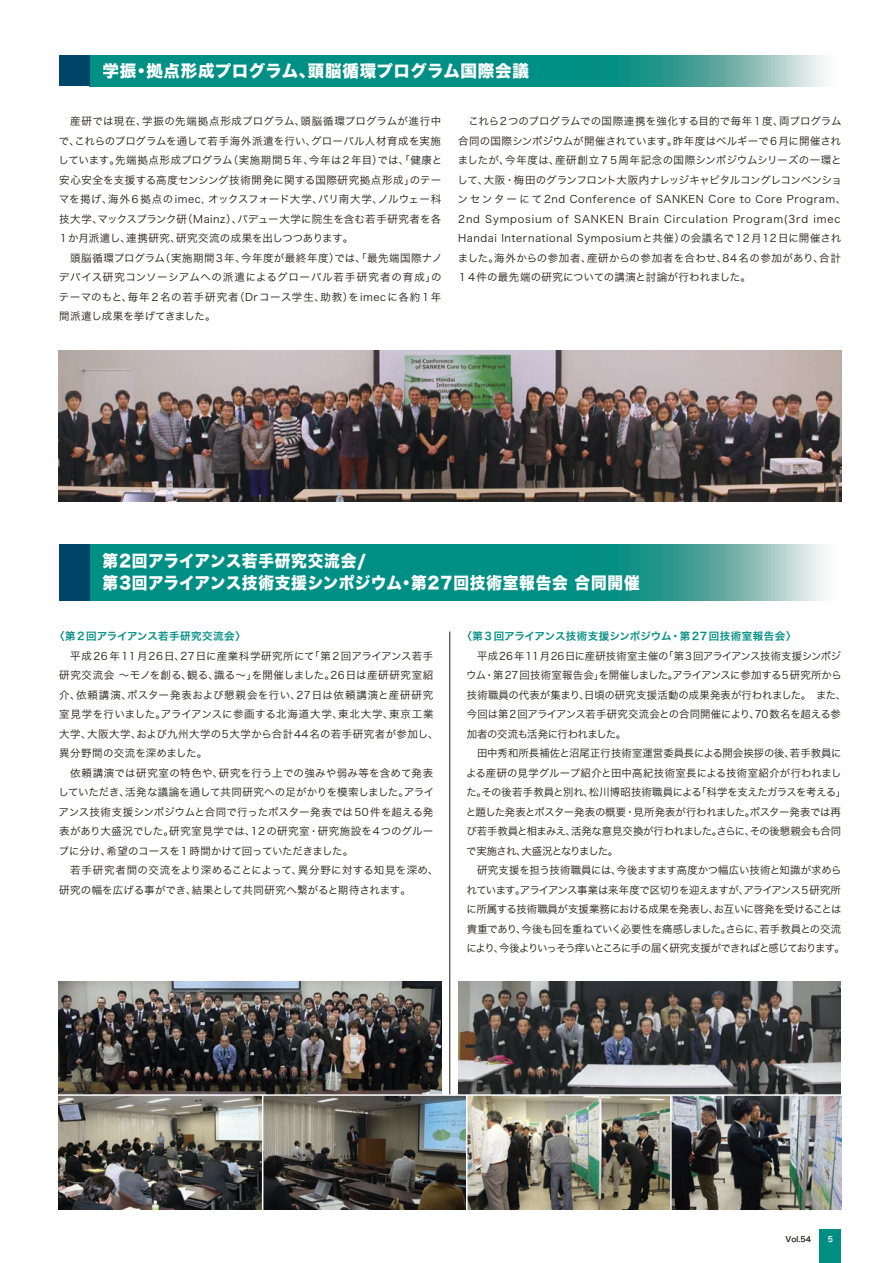
<style>
.page{position:relative;width:893px;height:1263px;background:#fff}
.page>*{position:absolute;margin:0;border:0;box-sizing:border-box;transform-origin:0 0}
.t1{font:16.5px/22.5px "Hira Kaku Std W8";letter-spacing:.05em;color:#fff;scale:.95 1}
.t2{font:16.5px "Hira Kaku Std W8";letter-spacing:.05em;color:#fff}
.t3{font:10.5px/19.5px "Hira Kaku Pro W3";letter-spacing:-.025em;color:#231916}
.t4{font:10.5px/19.5px "Hira Kaku Pro W3";letter-spacing:.01em;color:#231916}
.t5{font:10.5px/19.5px "Hira Kaku Pro W3";letter-spacing:.03em;color:#231916}
.t6{font:10.5px/19.5px "Hira Kaku Pro W3";letter-spacing:.05em;color:#231916}
.t7{font:7.5px "Hira Kaku Pro W6";color:#231916}
.t8{font:7.5px "Hira Kaku Pro W6";color:#fff}
.s1{font-family:"Hira Kaku Pro W6";color:#008e83}
</style>
<div class="page">
<div style="left:820px;top:1229px;width:21px;height:34px;background:#008e83"></div>
<img style="left:58px;top:351px;width:783px;height:151px">
<img style="left:59px;top:982px;width:382px;height:112px">
<img style="left:458px;top:982px;width:383px;height:112px">
<svg style="left:89px;top:55px;width:738px;height:31px;background:#1f998f"></svg>
<div style="left:59px;top:55px;width:30px;height:31px;background:#004567"></div>
<img style="left:59px;top:1096px;width:782px;height:113px">
<hr style="left:262px;top:1095px;width:1px;height:123px;background:#fff">
<hr style="left:466px;top:1095px;width:1px;height:123px;background:#fff">
<hr style="left:670px;top:1095px;width:2px;height:123px;background:#fff">
<hr style="left:449px;top:631px;width:1px;height:463px;background:#231916">
<svg style="left:89px;top:545px;width:738px;height:56px;background:#1f998f"></svg>
<div style="left:59px;top:545px;width:30px;height:56px;background:#004567"></div>
<p class="t2" style="left:103px;top:62px;width:428px">学振・拠点形成プログラム、頭脳循環プログラム国際会議</p>
<p class="t5" style="left:58px;top:111px;width:385px">　産研では現在、学振の先端拠点形成プログラム、頭脳循環プログラムが進行中で、これらのプログラムを通して若手海外派遣を行い、グローバル人材育成を実施しています。先端拠点形成プログラム（実施期間５年、今年は２年目）では、「健康と安心安全を支援する高度センシング技術開発に関する国際研究拠点形成」のテーマを掲げ、海外６拠点のimec, オックスフォード大学、パリ南大学、ノルウェー科技大学、マックスプランク研（Mainz）、パデュー大学に院生を含む若手研究者を各１か月派遣し、連携研究、研究交流の成果を出しつつあります。<br>　頭脳循環プログラム（実施期間３年、今年度が最終年度）では、「最先端国際ナノデバイス研究コンソーシアムへの派遣によるグローバル若手研究者の育成」のテーマのもと、毎年２名の若手研究者（Drコース学生、助教）をimecに各約１年間派遣し成果を挙げてきました。</p>
<p class="t6" style="left:457px;top:111px;width:390px">　これら２つのプログラムでの国際連携を強化する目的で毎年１度、両プログラム合同の国際シンポジウムが開催されています。昨年度はベルギーで6月に開催されましたが、今年度は、産研創立７５周年記念の国際シンポジウムシリーズの一環として、大阪・梅田のグランフロント大阪内ナレッジキャピタルコングレコンベンションセンターにて 2nd Conference of SANKEN Core to Core Program、2nd Symposium of SANKEN Brain Circulation Program(3rd imec Handai International Symposiumと共催）の会議名で12月12日に開催されました。海外からの参加者、産研からの参加者を合わせ、84名の参加があり、合計１４件の最先端の研究についての講演と討論が行われました。</p>
<p class="t1" style="left:103px;top:550px;width:567px">第2回アライアンス若手研究交流会/<br>第3回アライアンス技術支援シンポジウム・第27回技術室報告会 合同開催</p>
<p class="t4" style="left:58px;top:625px;width:382px;text-indent:-4px"><span class="s1">〈第2回アライアンス若手研究交流会〉<br></span>　平成26年11月26日、27日に産業科学研究所にて「第2回アライアンス若手研究交流会 ～モノを創る、観る、識る～」を開催しました。26日は産研研究室紹介、依頼講演、ポスター発表および懇親会を行い、27日は依頼講演と産研研究室見学を行いました。アライアンスに参画する北海道大学、東北大学、東京工業大学、大阪大学、および九州大学の5大学から合計44名の若手研究者が参加し、異分野間の交流を深めました。<br>　依頼講演では研究室の特色や、研究を行う上での強みや弱み等を含めて発表していただき、活発な議論を通して共同研究への足がかりを模索しました。アライアンス技術支援シンポジウムと合同で行ったポスター発表では50件を超える発表があり大盛況でした。研究室見学では、12の研究室・研究施設を4つのグループに分け、希望のコースを1 時間かけて回っていただきました。<br>　若手研究者間の交流をより深めることによって、異分野に対する知見を深め、研究の幅を広げる事ができ、結果として共同研究へ繋がると期待されます。</p>
<p class="t3" style="left:466px;top:625px;width:382px;text-indent:-4px"><span class="s1">〈第3回アライアンス技術支援シンポジウム・第27回技術室報告会〉<br></span>　平成26年11月26日に産研技術室主催の「第3回アライアンス技術支援シンポジウム・第27回技術室報告会」を開催しました。アライアンスに参加する5研究所から技術職員の代表が集まり、日頃の研究支援活動の成果発表が行われました。　また、今回は第2回アライアンス若手研究交流会との合同開催により、70数名を超える参加者の交流も活発に行われました。<br>　田中秀和所長補佐と沼尾正行技術室運営委員長による開会挨拶の後、若手教員による産研の見学グループ紹介と田中高紀技術室長による技術室紹介が行われました。その後若手教員と別れ、松川博昭技術職員による「科学を支えたガラスを考える」と題した発表とポスター発表の概要・見所発表が行われました。ポスター発表では再び若手教員と相まみえ、活発な意見交換が行われました。さらに、その後懇親会も合同で実施され、大盛況となりました。<br>　研究支援を担う技術職員には、今後ますます高度かつ幅広い技術と知識が求められています。アライアンス事業は来年度で区切りを迎えますが、アライアンス5 研究所に所属する技術職員が支援業務における成果を発表し、お互いに啓発を受けることは貴重であり、今後も回を重ねていく必要性を痛感しました。さらに、若手教員との交流により、今後よりいっそう痒いところに手の届く研究支援ができればと感じております。</p>
<p class="t7" style="left:785px;top:1232px;width:27px">Vol.54</p>
<p class="t8" style="left:828px;top:1232px;width:7px">5</p>
</div>
